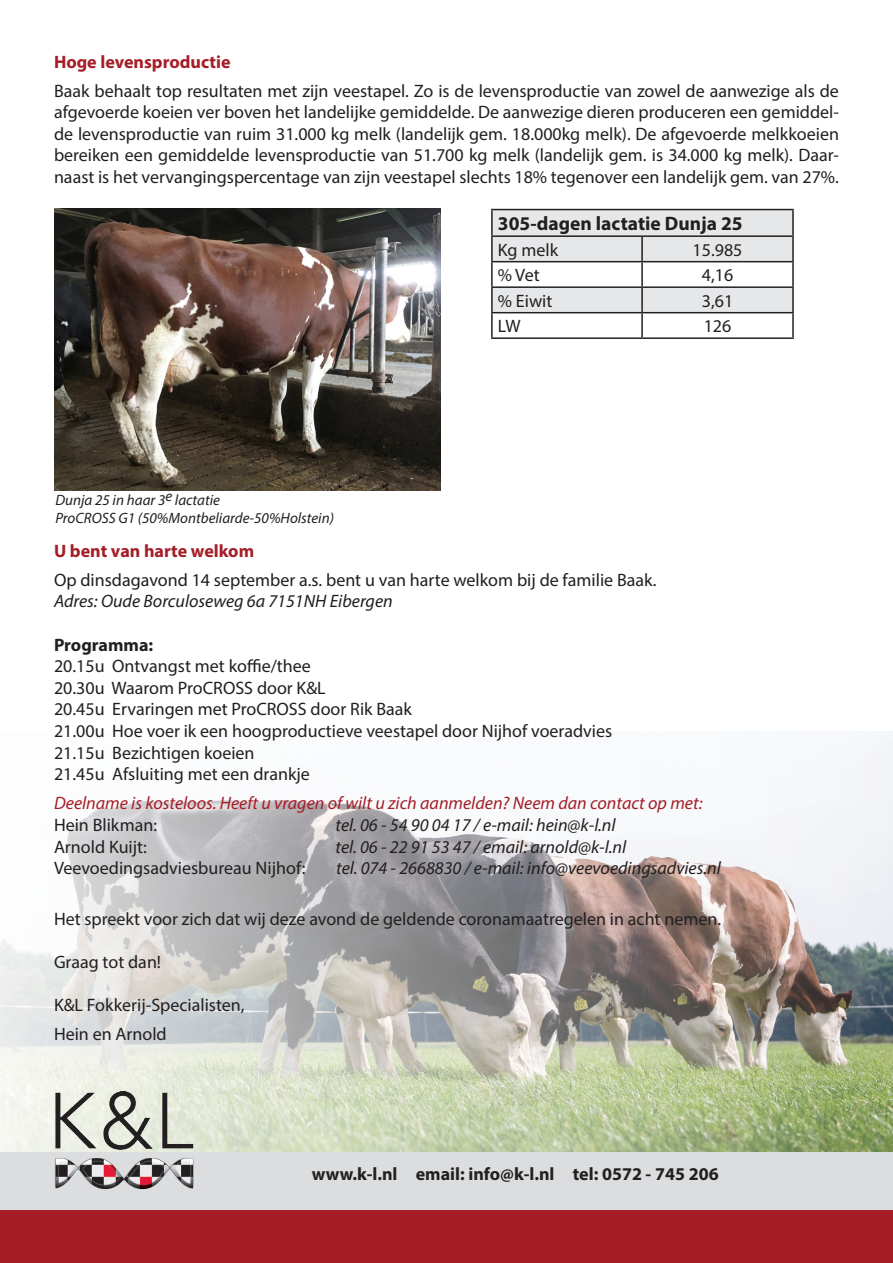
<style>
.page{position:relative;width:893px;height:1263px;background:#fff}
.page>*{position:absolute;margin:0;border:0;box-sizing:border-box;transform-origin:0 0}
.t1{font:700 19.5px "Myriad Pro";color:#231f20}
.t2{font:18px/21.6px "Myriad Pro";color:#231f20;text-align:justify}
.t3{font:italic 18px "Myriad Pro";color:#231f20}
.t4{font:italic 18px "Myriad Pro";color:#a51d27}
.t5{font:700 18px "Myriad Pro";color:#231f20}
.t6{font:700 18px "Myriad Pro";color:#a51d27}
.t7{font:italic 15px "Myriad Pro";color:#231f20}
</style>
<div class="page">
<svg style="left:493px;top:210px;width:299px;height:102px"></svg>
<hr style="left:491px;top:209px;width:151px;height:1px;background:#231f20">
<hr style="left:491px;top:210px;width:2px;height:25px;background:#231f20">
<hr style="left:642px;top:209px;width:152px;height:1px;background:#231f20">
<hr style="left:792px;top:210px;width:2px;height:25px;background:#231f20">
<hr style="left:491px;top:235px;width:151px;height:2px;background:#231f20">
<hr style="left:491px;top:237px;width:2px;height:24px;background:#231f20">
<hr style="left:642px;top:235px;width:152px;height:2px;background:#231f20">
<hr style="left:641px;top:237px;width:2px;height:24px;background:#231f20">
<hr style="left:792px;top:237px;width:2px;height:24px;background:#231f20">
<hr style="left:491px;top:261px;width:151px;height:1px;background:#231f20">
<hr style="left:491px;top:262px;width:2px;height:24px;background:#231f20">
<hr style="left:642px;top:261px;width:152px;height:1px;background:#231f20">
<hr style="left:641px;top:262px;width:2px;height:24px;background:#231f20">
<hr style="left:792px;top:262px;width:2px;height:24px;background:#231f20">
<hr style="left:491px;top:286px;width:151px;height:2px;background:#231f20">
<hr style="left:491px;top:288px;width:2px;height:24px;background:#231f20">
<hr style="left:642px;top:286px;width:152px;height:2px;background:#231f20">
<hr style="left:641px;top:288px;width:2px;height:24px;background:#231f20">
<hr style="left:792px;top:288px;width:2px;height:24px;background:#231f20">
<hr style="left:491px;top:312px;width:151px;height:1px;background:#231f20">
<hr style="left:491px;top:313px;width:2px;height:24px;background:#231f20">
<hr style="left:642px;top:312px;width:152px;height:1px;background:#231f20">
<hr style="left:641px;top:313px;width:2px;height:24px;background:#231f20">
<hr style="left:792px;top:313px;width:2px;height:24px;background:#231f20">
<hr style="left:491px;top:337px;width:151px;height:2px;background:#231f20">
<hr style="left:642px;top:337px;width:152px;height:2px;background:#231f20">
<img style="left:0;top:731px;width:893px;height:422px">
<div style="left:0;top:1207px;width:893px;height:56px;background:#a51d27"></div>
<div style="left:0;top:1153px;width:893px;height:57px;background:#dcdddf"></div>
<img style="left:52px;top:1091px;width:144px;height:99px">
<img style="left:54px;top:209px;width:386px;height:282px">
<p class="t6" style="left:54px;top:50px;width:178px">Hoge levensproductie</p>
<p class="t2" style="left:54px;top:79px;width:786px">Baak behaalt top resultaten met zijn veestapel. Zo is de levensproductie van zowel de aanwezige als de afgevoerde koeien ver boven het landelijke gemiddelde. De aanwezige dieren produceren een gemiddel&shy;de levensproductie van ruim 31.000 kg melk (landelijk gem. 18.000kg melk). De afgevoerde melkkoeien bereiken een gemiddelde levensproductie van 51.700 kg melk (landelijk gem. is 34.000 kg melk). Daar&shy;naast is het vervangingspercentage van zijn veestapel slechts 18% tegenover een landelijk gem. van 27%.</p>
<p class="t7" style="left:56px;top:491px;width:166px">Dunja 25 in haar 3e lactatie</p>
<p class="t7" style="left:56px;top:509px;width:280px">ProCROSS G1 (50%Montbeliarde-50%Holstein)</p>
<p class="t1" style="left:498px;top:211px;width:246px">305-dagen lactatie Dunja 25</p>
<p class="t2" style="left:498px;top:239px;width:62px">Kg melk</p>
<p class="t2" style="left:693px;top:239px;width:51px">15.985</p>
<p class="t2" style="left:498px;top:264px;width:43px">% Vet</p>
<p class="t2" style="left:702px;top:264px;width:33px">4,16</p>
<p class="t2" style="left:498px;top:290px;width:56px">% Eiwit</p>
<p class="t2" style="left:702px;top:290px;width:33px">3,61</p>
<p class="t2" style="left:498px;top:315px;width:24px">LW</p>
<p class="t2" style="left:704px;top:315px;width:29px">126</p>
<p class="t6" style="left:54px;top:539px;width:202px">U bent van harte welkom</p>
<p class="t2" style="left:54px;top:569px;width:604px">Op dinsdagavond 14 september a.s. bent u van harte welkom bij de familie Baak.</p>
<p class="t3" style="left:54px;top:590px;width:340px">Adres: Oude Borculoseweg 6a 7151NH Eibergen</p>
<p class="t5" style="left:54px;top:633px;width:101px">Programma:</p>
<p class="t2" style="left:54px;top:655px;width:258px">20.15u Ontvangst met koffie/thee</p>
<p class="t2" style="left:54px;top:677px;width:273px">20.30u Waarom ProCROSS door K&amp;L</p>
<p class="t2" style="left:54px;top:698px;width:360px">20.45u Ervaringen met ProCROSS door Rik Baak</p>
<p class="t2" style="left:54px;top:720px;width:560px">21.00u Hoe voer ik een hoogproductieve veestapel door Nijhof voeradvies</p>
<p class="t2" style="left:54px;top:741px;width:202px">21.15u Bezichtigen koeien</p>
<p class="t2" style="left:54px;top:763px;width:257px">21.45u Afsluiting met een drankje</p>
<p class="t4" style="left:54px;top:792px;width:650px">Deelname is kosteloos. Heeft u vragen of wilt u zich aanmelden? Neem dan contact op met:</p>
<p class="t2" style="left:54px;top:814px;width:105px">Hein Blikman:</p>
<p class="t3" style="left:335px;top:814px;width:282px">tel. 06 - 54 90 04 17 / e-mail: hein@k-l.nl</p>
<p class="t2" style="left:54px;top:835px;width:94px">Arnold Kuijt:</p>
<p class="t3" style="left:335px;top:835px;width:292px">tel. 06 - 22 91 53 47 / email: arnold@k-l.nl</p>
<p class="t2" style="left:54px;top:857px;width:253px">Veevoedingsadviesbureau Nijhof:</p>
<p class="t3" style="left:336px;top:857px;width:386px">tel. 074 - 2668830 / e-mail: info@veevoedingsadvies.nl</p>
<p class="t2" style="left:54px;top:908px;width:669px">Het spreekt voor zich dat wij deze avond de geldende coronamaatregelen in acht nemen.</p>
<p class="t2" style="left:54px;top:951px;width:109px">Graag tot dan!</p>
<p class="t2" style="left:54px;top:994px;width:192px">K&amp;L Fokkerij-Specialisten,</p>
<p class="t2" style="left:54px;top:1023px;width:114px">Hein en Arnold</p>
<p class="t5" style="left:312px;top:1162px;width:408px">www.k-l.nl email: info@k-l.nl tel: 0572 - 745 206</p>
</div>
